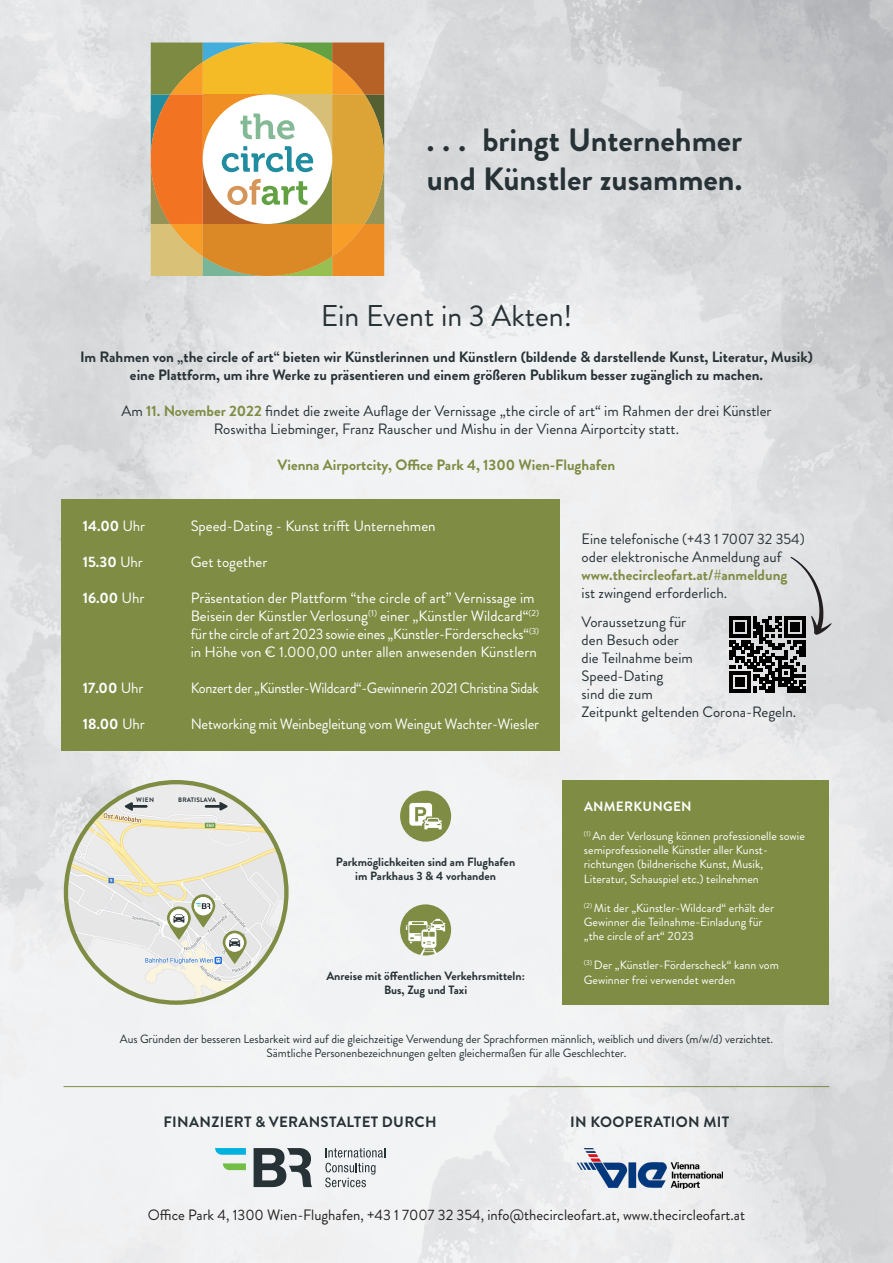
<style>
.page{position:relative;width:893px;height:1263px;background:#fff}
.page>*{position:absolute;margin:0;border:0;box-sizing:border-box;transform-origin:0 0}
.t1{font:700 32.25px "Brandon Grotesque";color:#273237}
.t2{font:30px "Brandon Grotesque";color:#273237}
.t3{font:15px/18px "Brandon Grotesque";color:#273237}
.t4{font:15px/18px "Brandon Grotesque";letter-spacing:-.01em;color:#fff}
.t5{font:700 15px "Brandon Grotesque";color:#273237}
.t6{font:15px "Brandon Grotesque";color:#231f20}
.t7{font:15px "Brandon Grotesque";letter-spacing:-.01em;color:#fff;scale:.95 1}
.t8{font:700 15px "Brandon Grotesque";color:#7e8c44}
.t9{font:700 15px "Brandon Grotesque";letter-spacing:.02em;color:#273237}
.t10{font:700 15px "Brandon Grotesque";color:#fff}
.t11{font:700 13.5px "Brandon Grotesque";letter-spacing:.02em;color:#fff}
.t12{font:12px/14.4px "Brandon Grotesque";color:#fff}
.t13{font:12px "Brandon Grotesque";letter-spacing:-.005em;color:#273237}
.t14{font:700 12px "Brandon Grotesque";color:#273237}
.t15{font:700 6.45px "Brandon Grotesque";letter-spacing:.02em;color:#273237}
.s1{font-weight:700;color:#7e8c44}
.s2{font-weight:400}
</style>
<div class="page">
<img style="left:0;top:0;width:893px;height:1263px">
<div style="left:61px;top:500px;width:499px;height:251px;background:#7e8c44"></div>
<svg style="left:729px;top:557px;width:103px;height:136px;background:#9d9e9f"></svg>
<div style="left:563px;top:780px;width:266px;height:225px;background:#7e8c44"></div>
<div style="left:400px;top:904px;width:51px;height:51px;background:#7e8c44;border-radius:50%"></div>
<svg style="left:406px;top:919px;width:39px;height:36px"></svg>
<div style="left:400px;top:791px;width:51px;height:51px;background:#7e8c44;border-radius:50%"></div>
<svg style="left:409px;top:803px;width:33px;height:26px"></svg>
<img style="left:66px;top:782px;width:220px;height:221px;border-radius:110px">
<hr style="left:205px;top:805px;width:16px;height:3px;background:#273237">
<svg style="left:219px;top:802px;width:9px;height:9px"></svg>
<hr style="left:131px;top:805px;width:17px;height:3px;background:#273237">
<svg style="left:124px;top:802px;width:9px;height:9px"></svg>
<svg style="left:167px;top:894px;width:48px;height:46px"></svg>
<svg style="left:223px;top:930px;width:24px;height:34px"></svg>
<svg style="left:254px;top:1148px;width:58px;height:39px"></svg>
<svg style="left:215px;top:1148px;width:31px;height:7px"></svg>
<svg style="left:223px;top:1163px;width:23px;height:7px"></svg>
<svg style="left:326px;top:1148px;width:59px;height:9px"></svg>
<svg style="left:325px;top:1163px;width:50px;height:24px"></svg>
<img style="left:577px;top:1148px;width:146px;height:41px">
<hr style="left:64px;top:1086px;width:765px;height:1px;background:#7e8c44">
<svg style="left:151px;top:43px;width:233px;height:233px"></svg>
<p class="t1" style="left:427px;top:118px;width:317px">. . . bringt Unternehmer</p>
<p class="t1" style="left:427px;top:156px;width:317px">und Künstler zusammen.</p>
<p class="t2" style="left:321px;top:295px;width:253px">Ein Event in 3 Akten!</p>
<p class="t5" style="left:80px;top:347px;width:734px">Im Rahmen von „the circle of art“ bieten wir Künstlerinnen und Künstlern (bildende &amp; darstellende Kunst, Literatur, Musik)</p>
<p class="t5" style="left:130px;top:365px;width:634px">eine Plattform, um ihre Werke zu präsentieren und einem größeren Publikum besser zugänglich zu machen.</p>
<p class="t3" style="left:121px;top:402px;width:652px">Am <span class="s1">11. November 2022</span> findet die zweite Auflage der Vernissage „the circle of art“ im Rahmen der drei Künstler</p>
<p class="t3" style="left:214px;top:420px;width:467px">Roswitha Liebminger, Franz Rauscher und Mishu in der Vienna Airportcity statt.</p>
<p class="t8" style="left:278px;top:455px;width:339px">Vienna Airportcity, Office Park 4, 1300 Wien-Flughafen</p>
<p class="t10" style="left:83px;top:516px;width:64px">14.00 <span class="s2">Uhr</span></p>
<p class="t4" style="left:191px;top:517px;width:246px">Speed-Dating - Kunst trifft Unternehmen</p>
<p class="t10" style="left:83px;top:552px;width:62px">15.30 <span class="s2">Uhr</span></p>
<p class="t4" style="left:191px;top:553px;width:78px">Get together</p>
<p class="t10" style="left:83px;top:588px;width:63px">16.00 <span class="s2">Uhr</span></p>
<p class="t4" style="left:191px;top:589px;width:350px">Präsentation der Plattform “the circle of art” Vernissage im Beisein der Künstler Verlosung<sup>(1)</sup> einer „Künstler Wildcard“<sup>(2) </sup>für the circle of art 2023 sowie eines „Künstler-Förderschecks“<sup>(3) </sup>in Höhe von € 1.000,00 unter allen anwesenden Künstlern</p>
<p class="t10" style="left:83px;top:678px;width:62px">17.00 <span class="s2">Uhr</span></p>
<p class="t7" style="left:191px;top:678px;width:368px">Konzert der „Künstler-Wildcard“-Gewinnerin 2021 Christina Sidak</p>
<p class="t10" style="left:83px;top:714px;width:64px">18.00 <span class="s2">Uhr</span></p>
<p class="t4" style="left:191px;top:715px;width:350px">Networking mit Weinbegleitung vom Weingut Wachter-Wiesler</p>
<p class="t3" style="left:582px;top:530px;width:225px">Eine telefonische (+43 1 7007 32 354) oder elektronische Anmeldung auf <span class="s1">www.thecircleofart.at/#anmeldung</span></p>
<p class="t3" style="left:582px;top:584px;width:147px">ist zwingend erforderlich.</p>
<p class="t3" style="left:582px;top:613px;width:106px">Voraussetzung für</p>
<p class="t3" style="left:582px;top:631px;width:99px">den Besuch oder</p>
<p class="t3" style="left:582px;top:649px;width:113px">die Teilnahme beim</p>
<p class="t3" style="left:582px;top:667px;width:83px">Speed-Dating</p>
<p class="t3" style="left:582px;top:685px;width:73px">sind die zum</p>
<p class="t3" style="left:582px;top:703px;width:216px">Zeitpunkt geltenden Corona-Regeln.</p>
<p class="t15" style="left:136px;top:795px;width:19px">WIEN</p>
<p class="t15" style="left:178px;top:795px;width:39px">BRATISLAVA</p>
<p class="t11" style="left:584px;top:797px;width:109px">ANMERKUNGEN</p>
<p class="t12" style="left:584px;top:828px;width:222px"><sup>(1)</sup> An der Verlosung können professionelle sowie semiprofessionelle Künstler aller Kunst-</p>
<p class="t12" style="left:584px;top:857px;width:181px">richtungen (bildnerische Kunst, Musik,</p>
<p class="t12" style="left:584px;top:871px;width:176px">Literatur, Schauspiel etc.) teilnehmen</p>
<p class="t12" style="left:584px;top:900px;width:192px"><sup>(2)</sup> Mit der „Künstler-Wildcard“ erhält der</p>
<p class="t12" style="left:584px;top:915px;width:180px">Gewinner die Teilnahme-Einladung für</p>
<p class="t12" style="left:584px;top:929px;width:112px">„the circle of art“ 2023</p>
<p class="t12" style="left:584px;top:958px;width:196px"><sup>(3)</sup> Der „Künstler-Förderscheck“ kann vom</p>
<p class="t14" style="left:336px;top:853px;width:181px">Parkmöglichkeiten sind am Flughafen</p>
<p class="t14" style="left:355px;top:868px;width:142px">im Parkhaus 3 &amp; 4 vorhanden</p>
<p class="t14" style="left:326px;top:967px;width:200px">Anreise mit öffentlichen Verkehrsmitteln:</p>
<p class="t12" style="left:584px;top:972px;width:153px">Gewinner frei verwendet werden</p>
<p class="t14" style="left:384px;top:982px;width:85px">Bus, Zug und Taxi</p>
<p class="t13" style="left:120px;top:1030px;width:655px">Aus Gründen der besseren Lesbarkeit wird auf die gleichzeitige Verwendung der Sprachformen männlich, weiblich und divers (m/w/d) verzichtet.</p>
<p class="t13" style="left:267px;top:1044px;width:361px">Sämtliche Personenbezeichnungen gelten gleichermaßen für alle Geschlechter.</p>
<p class="t9" style="left:164px;top:1111px;width:275px">FINANZIERT &amp; VERANSTALTET DURCH</p>
<p class="t9" style="left:570px;top:1111px;width:161px">IN KOOPERATION MIT</p>
<p class="t6" style="left:148px;top:1205px;width:599px">Office Park 4, 1300 Wien-Flughafen, +43 1 7007 32 354, info@thecircleofart.at, www.thecircleofart.at</p>
</div>
